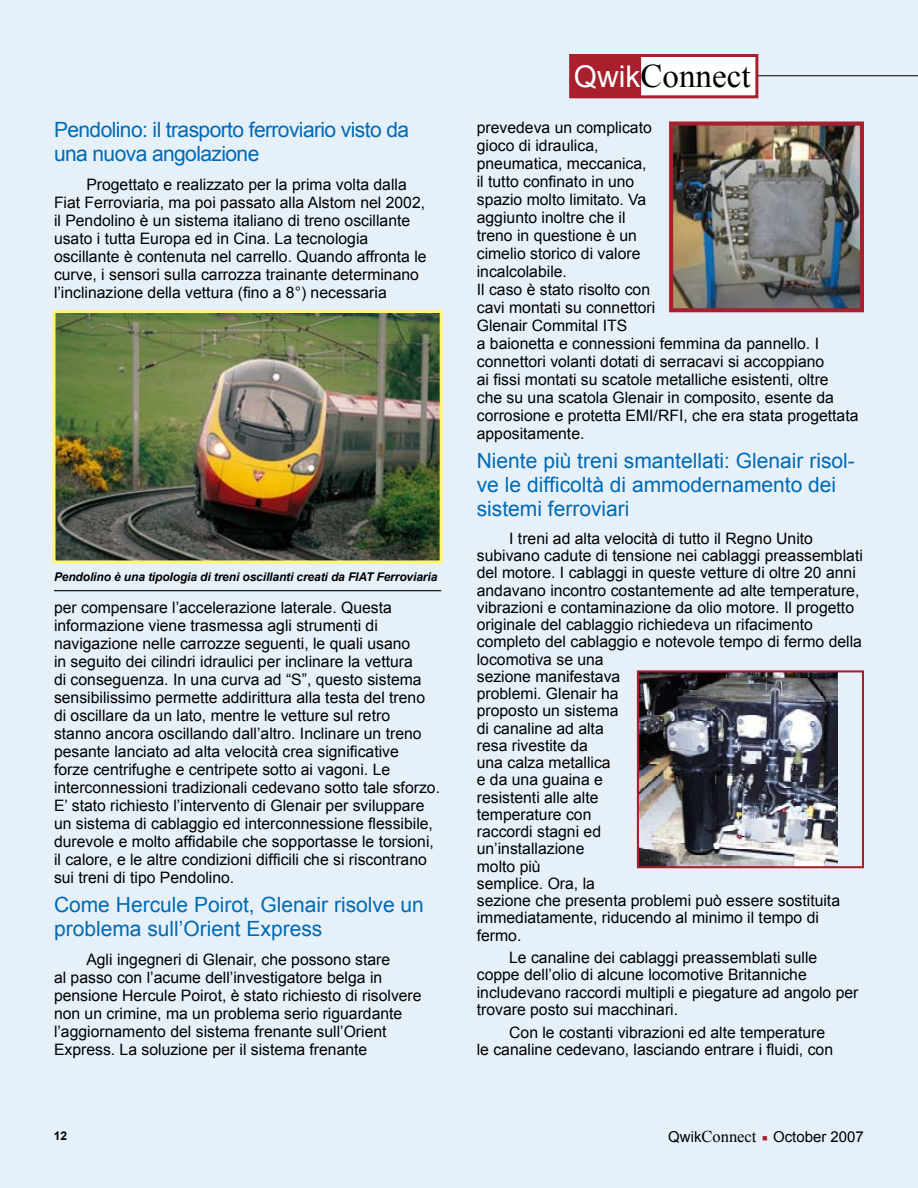
<style>
.page{position:relative;width:918px;height:1188px;background:#e6f0f8}
.page>*{position:absolute;margin:0;border:0;box-sizing:border-box;transform-origin:0 0}
.t1{font:33px "Times New Roman";color:#000}
.t2{font:21px/24px "Arial";color:#006ab5}
.t3{font:21px/24px "Arial";letter-spacing:-.03em;color:#006ab5}
.t4{font:15.75px/18px "Arial";color:#000}
.t5{font:15px "Arial";color:#000}
.t6{font:italic 700 12px "Arial";letter-spacing:-.01em;color:#000}
.t7{font:700 12px "Arial";color:#000}
.s1{font-family:"Arial";font-size:30px;color:#fff}
.s2{font-family:"Times New Roman";font-size:16.5px}
.s3{color:#a81f2d}
</style>
<div class="page">
<hr style="left:700px;top:75px;width:218px;height:1px;background:#000">
<div style="left:569px;top:54px;width:189px;height:44px;background:#fff;border:3px solid #a81f2d"></div>
<div style="left:570px;top:54px;width:71px;height:44px;background:#a81f2d"></div>
<img style="left:56px;top:314px;width:383px;height:245px">
<div style="left:52px;top:310px;width:391px;height:253px;border:3px solid #fff570"></div>
<hr style="left:54px;top:590px;width:387px;height:1px;background:#000">
<img style="left:674px;top:126px;width:185px;height:181px">
<div style="left:669px;top:121px;width:195px;height:191px;border:4px solid #a81f2d"></div>
<img style="left:640px;top:673px;width:197px;height:192px">
<div style="left:637px;top:670px;width:227px;height:198px;border:2px solid #a71f2c"></div>
<h2 class="t3" style="left:54px;top:118px;width:357px">Pendolino: il trasporto ferroviario visto da una nuova angolazione</h2>
<p class="t4" style="left:54px;top:175px;width:374px;text-indent:32px">Progettato e realizzato per la prima volta dalla Fiat Ferroviaria, ma poi passato alla Alstom nel 2002, il Pendolino è un sistema italiano di treno oscillante usato i tutta Europa ed in Cina. La tecnologia oscillante è contenuta nel carrello. Quando affronta le curve, i sensori sulla carrozza trainante determinano l’inclinazione della vettura (fino a 8°) necessaria</p>
<p class="t6" style="left:54px;top:569px;width:385px">Pendolino è una tipologia di treni oscillanti creati da FIAT Ferroviaria</p>
<p class="t4" style="left:54px;top:598px;width:388px">per compensare l’accelerazione laterale. Questa informazione viene trasmessa agli strumenti di navigazione nelle carrozze seguenti, le quali usano<br>in seguito dei cilindri idraulici per inclinare la vettura<br>di conseguenza. In una curva ad “S”, questo sistema sensibilissimo permette addirittura alla testa del treno di oscillare da un lato, mentre le vetture sul retro stanno ancora oscillando dall’altro. Inclinare un treno pesante lanciato ad alta velocità crea significative<br>forze centrifughe e centripete sotto ai vagoni. Le interconnessioni tradizionali cedevano sotto tale sforzo.<br>E’ stato richiesto l’intervento di Glenair per sviluppare un sistema di cablaggio ed interconnessione flessibile, durevole e molto affidabile che sopportasse le torsioni, il calore, e le altre condizioni difficili che si riscontrano sui treni di tipo Pendolino.</p>
<h2 class="t2" style="left:54px;top:893px;width:371px">Come Hercule Poirot, Glenair risolve un problema sull’Orient Express</h2>
<p class="t4" style="left:54px;top:950px;width:369px;text-indent:32px">Agli ingegneri di Glenair, che possono stare<br>al passo con l’acume dell’investigatore belga in pensione Hercule Poirot, è stato richiesto di risolvere non un crimine, ma un problema serio riguardante l’aggiornamento del sistema frenante sull’Orient Express. La soluzione per il sistema frenante</p>
<h1 class="t1" style="left:574px;top:53px;width:178px"><span class="s1">Qwik</span>Connect</h1>
<p class="t4" style="left:477px;top:119px;width:383px">prevedeva un complicato<br>gioco di idraulica,<br>pneumatica, meccanica,<br>il tutto confinato in uno<br>spazio molto limitato. Va<br>aggiunto inoltre che il<br>treno in questione è un<br>cimelio storico di valore<br>incalcolabile.<br>Il caso è stato risolto con<br>cavi montati su connettori<br>Glenair Commital ITS<br>a baionetta e connessioni femmina da pannello. I connettori volanti dotati di serracavi si accoppiano<br>ai fissi montati su scatole metalliche esistenti, oltre<br>che su una scatola Glenair in composito, esente da corrosione e protetta EMI/RFI, che era stata progettata appositamente.</p>
<h2 class="t2" style="left:477px;top:449px;width:380px">Niente più treni smantellati: Glenair risol&shy;ve le difficoltà di ammodernamento dei sistemi ferroviari</h2>
<p class="t4" style="left:477px;top:530px;width:388px;line-height:17.2px;text-indent:32px">I treni ad alta velocità di tutto il Regno Unito subivano cadute di tensione nei cablaggi preassemblati del motore. I cablaggi in queste vetture di oltre 20 anni andavano incontro costantemente ad alte temperature, vibrazioni e contaminazione da olio motore. Il progetto originale del cablaggio richiedeva un rifacimento completo del cablaggio e notevole tempo di fermo della locomotiva se una<br>sezione manifestava<br>problemi. Glenair ha<br>proposto un sistema<br>di canaline ad alta<br>resa rivestite da<br>una calza metallica<br>e da una guaina e<br>resistenti alle alte<br>temperature con<br>raccordi stagni ed<br>un’installazione<br>molto più<br>semplice. Ora, la<br>sezione che presenta problemi può essere sostituita immediatamente, riducendo al minimo il tempo di fermo.</p>
<p class="t4" style="left:477px;top:949px;width:383px;line-height:17.2px;text-indent:32px">Le canaline dei cablaggi preassemblati sulle coppe dell’olio di alcune locomotive Britanniche includevano raccordi multipli e piegature ad angolo per trovare posto sui macchinari.</p>
<p class="t4" style="left:477px;top:1024px;width:358px;line-height:17.2px;text-indent:32px">Con le costanti vibrazioni ed alte temperature le canaline cedevano, lasciando entrare i fluidi, con</p>
<p class="t7" style="left:54px;top:1128px;width:15px">12</p>
<p class="t5" style="left:668px;top:1127px;width:197px">Qwik<span class="s2">Connect</span> <span class="s3">■</span> October 2007</p>
</div>
